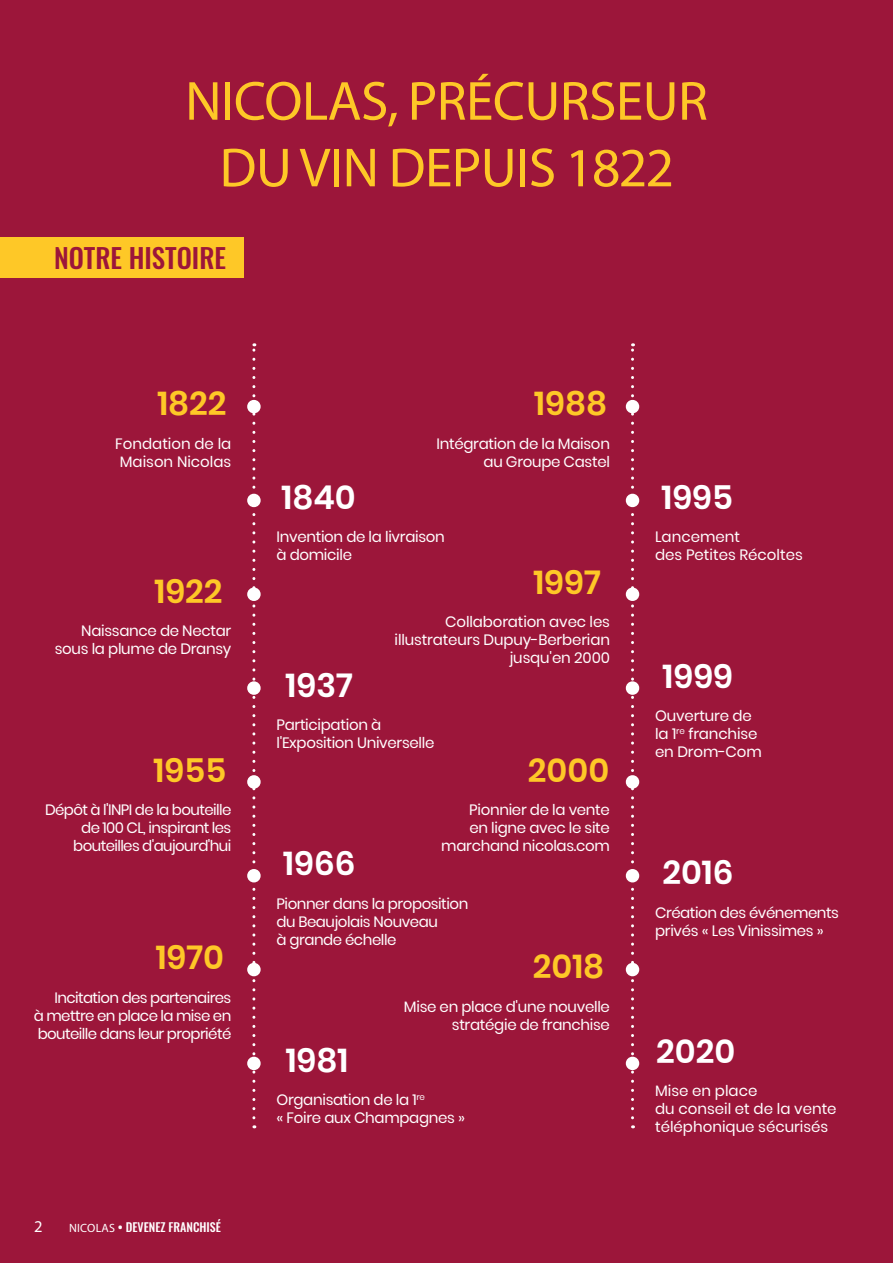
<style>
.page{position:relative;width:893px;height:1263px;background:#9c163a}
.page>*{position:absolute;margin:0;border:0;box-sizing:border-box;transform-origin:0 0}
.t1{font:55.5px/66.6px "Myriad Pro";letter-spacing:-.01em;color:#fec827;text-align:center}
.t2{font:600 33px "Poppins";color:#fec827}
.t3{font:600 33px "Poppins";color:#fff}
.t4{font:500 27px "Oswald";color:#9c163a}
.t5{font:16.5px "Myriad Pro";color:#fff}
.t6{font:15px/18px "Poppins";letter-spacing:-.02em;color:#fff}
.t7{font:15px/18px "Poppins";color:#fff}
.t8{font:15px/18px "Poppins";letter-spacing:-.04em;color:#fff;text-align:right}
.t9{font:500 12px "Oswald";color:#fff}
.s1{font-family:"Myriad Pro";font-weight:400}
</style>
<div class="page">
<div style="left:0;top:237px;width:243px;height:41px;background:#fec827"></div>
<svg style="left:252px;top:343px;width:3px;height:775px"></svg>
<div style="left:249px;top:1059px;width:9px;height:9px;background:#fff;border-radius:50%"></div>
<div style="left:247px;top:1057px;width:14px;height:13px;border:4px solid #fff;border-radius:50%"></div>
<div style="left:249px;top:965px;width:9px;height:9px;background:#fff;border-radius:50%"></div>
<div style="left:247px;top:963px;width:14px;height:13px;border:4px solid #fff;border-radius:50%"></div>
<div style="left:249px;top:402px;width:9px;height:9px;background:#fff;border-radius:50%"></div>
<div style="left:247px;top:400px;width:14px;height:13px;border:4px solid #fff;border-radius:50%"></div>
<div style="left:249px;top:590px;width:9px;height:9px;background:#fff;border-radius:50%"></div>
<div style="left:247px;top:587px;width:14px;height:14px;border:4px solid #fff;border-radius:50%"></div>
<div style="left:249px;top:496px;width:9px;height:9px;background:#fff;border-radius:50%"></div>
<div style="left:247px;top:494px;width:14px;height:13px;border:4px solid #fff;border-radius:50%"></div>
<div style="left:249px;top:684px;width:9px;height:8px;background:#fff;border-radius:50%"></div>
<div style="left:247px;top:681px;width:14px;height:14px;border:4px solid #fff;border-radius:50%"></div>
<div style="left:249px;top:871px;width:9px;height:9px;background:#fff;border-radius:50%"></div>
<div style="left:247px;top:869px;width:14px;height:13px;border:4px solid #fff;border-radius:50%"></div>
<div style="left:249px;top:777px;width:9px;height:9px;background:#fff;border-radius:50%"></div>
<div style="left:247px;top:775px;width:14px;height:14px;border:4px solid #fff;border-radius:50%"></div>
<svg style="left:631px;top:343px;width:3px;height:775px"></svg>
<div style="left:628px;top:1059px;width:9px;height:9px;background:#fff;border-radius:50%"></div>
<div style="left:626px;top:1057px;width:13px;height:13px;border:4px solid #fff;border-radius:50%"></div>
<div style="left:628px;top:965px;width:9px;height:9px;background:#fff;border-radius:50%"></div>
<div style="left:626px;top:963px;width:13px;height:13px;border:4px solid #fff;border-radius:50%"></div>
<div style="left:628px;top:402px;width:9px;height:9px;background:#fff;border-radius:50%"></div>
<div style="left:626px;top:400px;width:13px;height:13px;border:4px solid #fff;border-radius:50%"></div>
<div style="left:628px;top:590px;width:9px;height:9px;background:#fff;border-radius:50%"></div>
<div style="left:626px;top:587px;width:13px;height:14px;border:4px solid #fff;border-radius:50%"></div>
<div style="left:628px;top:496px;width:9px;height:9px;background:#fff;border-radius:50%"></div>
<div style="left:626px;top:494px;width:13px;height:13px;border:4px solid #fff;border-radius:50%"></div>
<div style="left:628px;top:684px;width:9px;height:8px;background:#fff;border-radius:50%"></div>
<div style="left:626px;top:681px;width:13px;height:14px;border:4px solid #fff;border-radius:50%"></div>
<div style="left:628px;top:871px;width:9px;height:9px;background:#fff;border-radius:50%"></div>
<div style="left:626px;top:869px;width:13px;height:13px;border:4px solid #fff;border-radius:50%"></div>
<div style="left:628px;top:777px;width:9px;height:9px;background:#fff;border-radius:50%"></div>
<div style="left:626px;top:775px;width:13px;height:14px;border:4px solid #fff;border-radius:50%"></div>
<h1 class="t1" style="left:185px;top:67px;width:524px">NICOLAS, PRÉCURSEUR<br>DU VIN DEPUIS 1822</h1>
<h3 class="t4" style="left:54px;top:244px;width:174px">NOTRE HISTOIRE</h3>
<h2 class="t2" style="left:157px;top:385px;width:71px">1822</h2>
<p class="t7" style="left:115px;top:434px;width:118px;text-align:center">Fondation de la<br>Maison Nicolas</p>
<h2 class="t2" style="left:154px;top:572px;width:70px">1922</h2>
<p class="t6" style="left:55px;top:622px;width:178px;text-align:right">Naissance de Nectar sous la plume de Dransy</p>
<h2 class="t2" style="left:154px;top:751px;width:74px">1955</h2>
<p class="t8" style="left:45px;top:801px;width:188px">Dépôt à l'INPI de la bouteille de 100 CL, inspirant les bouteilles d'aujourd'hui</p>
<h2 class="t2" style="left:156px;top:938px;width:70px">1970</h2>
<p class="t6" style="left:34px;top:988px;width:199px;text-align:justify;text-indent:21px">Incitation des partenaires à mettre en place la mise en bouteille dans leur propriété</p>
<p class="t5" style="left:34px;top:1216px;width:10px">2</p>
<p class="t9" style="left:69px;top:1221px;width:153px"><span class="s1">NICOLAS</span> • DEVENEZ FRANCHISÉ</p>
<h2 class="t2" style="left:534px;top:385px;width:74px">1988</h2>
<p class="t6" style="left:437px;top:434px;width:175px;text-align:right">Intégration de la Maison au Groupe Castel</p>
<h2 class="t3" style="left:282px;top:478px;width:76px">1840</h2>
<p class="t6" style="left:276px;top:528px;width:170px">Invention de la livraison à domicile</p>
<h2 class="t2" style="left:533px;top:563px;width:69px">1997</h2>
<p class="t6" style="left:395px;top:613px;width:217px;text-align:right">Collaboration avec les illustrateurs Dupuy-Berberian jusqu'en 2000</p>
<h2 class="t3" style="left:286px;top:666px;width:69px">1937</h2>
<p class="t6" style="left:276px;top:716px;width:159px">Participation à l'Exposition Universelle</p>
<h2 class="t2" style="left:528px;top:751px;width:83px">2000</h2>
<p class="t6" style="left:441px;top:801px;width:170px;text-align:right">Pionnier de la vente<br>en ligne avec le site marchand nicolas.com</p>
<h2 class="t3" style="left:283px;top:845px;width:74px">1966</h2>
<p class="t6" style="left:276px;top:894px;width:193px">Pionner dans la proposition du Beaujolais Nouveau<br>à grande échelle</p>
<h2 class="t2" style="left:533px;top:947px;width:73px">2018</h2>
<p class="t6" style="left:404px;top:997px;width:207px;text-align:right">Mise en place d'une nouvelle stratégie de franchise</p>
<h2 class="t3" style="left:286px;top:1041px;width:64px">1981</h2>
<p class="t6" style="left:276px;top:1091px;width:190px">Organisation de la 1<sup>re<br></sup>« Foire aux Champagnes »</p>
<h2 class="t3" style="left:661px;top:478px;width:73px">1995</h2>
<p class="t7" style="left:655px;top:528px;width:149px">Lancement<br>des Petites Récoltes</p>
<h2 class="t3" style="left:662px;top:657px;width:72px">1999</h2>
<p class="t6" style="left:655px;top:707px;width:108px">Ouverture de la 1<sup>re</sup> franchise en Drom-Com</p>
<h2 class="t3" style="left:662px;top:854px;width:73px">2016</h2>
<p class="t6" style="left:655px;top:903px;width:185px">Création des événements privés « Les Vinissimes »</p>
<h2 class="t3" style="left:656px;top:1032px;width:81px">2020</h2>
<p class="t7" style="left:655px;top:1082px;width:183px">Mise en place<br>du conseil et de la vente téléphonique sécurisés</p>
</div>
